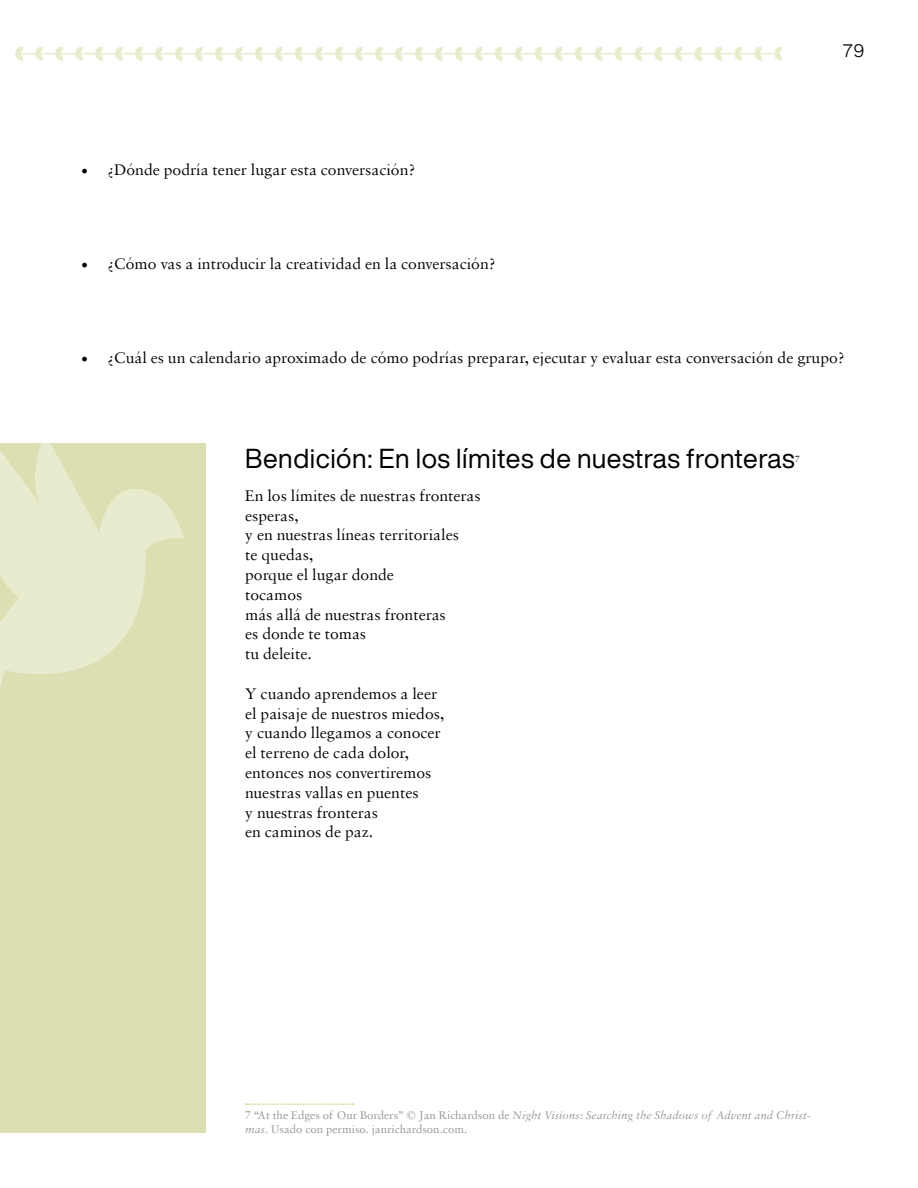
<style>
.page{position:relative;width:918px;height:1188px;background:#fff}
.page>*{position:absolute;margin:0;border:0;box-sizing:border-box;transform-origin:0 0}
.t1{font:27px "Helvetica Now Display";letter-spacing:.02em;color:#000}
.t2{font:16.5px/19.8px "Sabon";color:#000}
.t3{font:300 16.5px "Helvetica Now Micro";color:#000}
.t4{font:12px/14.4px "Sabon";color:#939598}
.t5{font:9.6px "Sabon";color:#000}
.s1{font-family:"Minion Pro";font-size:18px}
.s2{font-style:italic}
</style>
<div class="page">
<svg style="left:15px;top:46px;width:767px;height:15px"></svg>
<div style="left:0;top:444px;width:205px;height:689px;background:#dbdfb1"></div>
<svg style="left:0;top:444px;width:185px;height:242px;fill:#e8ebce"></svg>
<svg style="left:246px;top:1104px;width:108px;height:1px"></svg>
<p class="t2" style="left:81px;top:159px;width:335px"><span class="s1">•</span> ¿Dónde podría tener lugar esta conversación?</p>
<p class="t2" style="left:81px;top:253px;width:415px"><span class="s1">•</span> ¿Cómo vas a introducir la creatividad en la conversación?</p>
<p class="t3" style="left:842px;top:38px;width:25px">79</p>
<p class="t2" style="left:81px;top:348px;width:765px"><span class="s1">•</span> ¿Cuál es un calendario aproximado de cómo podrías preparar, ejecutar y evaluar esta conversación de grupo?</p>
<h1 class="t1" style="left:245px;top:439px;width:551px">Bendición: En los límites de nuestras fronteras</h1>
<p class="t5" style="left:795px;top:453px;width:6px">7</p>
<p class="t2" style="left:245px;top:485px;width:237px">En los límites de nuestras fronteras esperas,<br>y en nuestras líneas territoriales<br>te quedas,<br>porque el lugar donde<br>tocamos<br>más allá de nuestras fronteras<br>es donde te tomas<br>tu deleite.</p>
<p class="t2" style="left:245px;top:683px;width:201px">Y cuando aprendemos a leer el paisaje de nuestros miedos, y cuando llegamos a conocer el terreno de cada dolor, entonces nos convertiremos nuestras vallas en puentes<br>y nuestras fronteras<br>en caminos de paz.</p>
<p class="t4" style="left:245px;top:1107px;width:567px">7 “At the Edges of Our Borders” © Jan Richardson de <span class="s2">Night Visions: Searching the Shadows of Advent and Christ&shy;mas</span>. Usado con permiso. janrichardson.com.</p>
</div>
